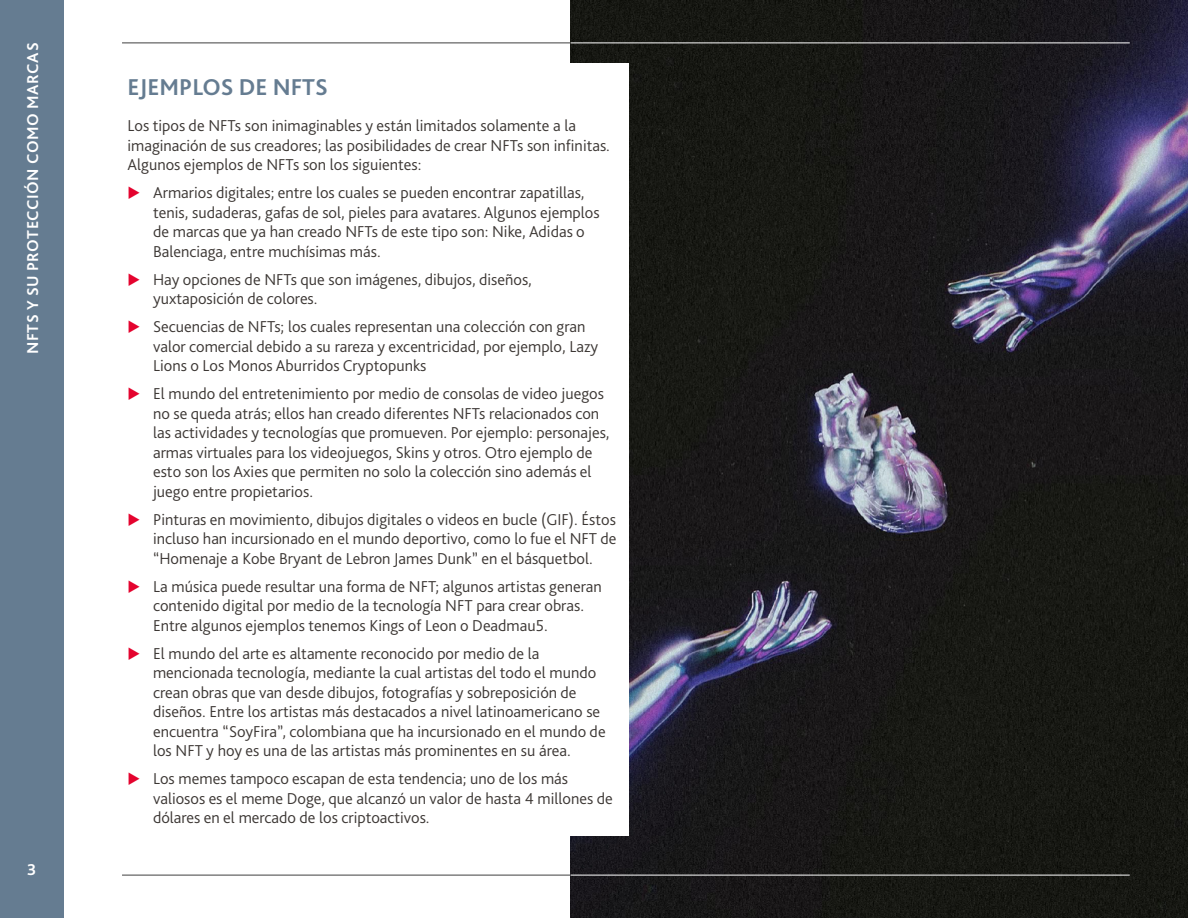
<style>
.page{position:relative;width:1188px;height:918px;background:#fff}
.page>*{position:absolute;margin:0;border:0;box-sizing:border-box;transform-origin:0 0}
.t1{font:700 24px "Bliss Pro";color:#657c91}
.t2{font:300 16.5px/19.5px "Bliss Pro";color:#3c3734}
.t3{font:700 16.5px "Bliss Pro";letter-spacing:.035em;color:#fff}
</style>
<div class="page">
<div style="left:0;top:0;width:64px;height:918px;background:#657c91"></div>
<hr style="left:122px;top:43px;width:1008px;height:1px;background:#404040">
<hr style="left:122px;top:875px;width:1008px;height:1px;background:#404040">
<img style="left:571px;top:0;width:617px;height:918px">
<hr style="left:571px;top:43px;width:559px;height:1px;background:#fff">
<hr style="left:571px;top:875px;width:559px;height:1px;background:#fff">
<div style="left:128px;top:64px;width:501px;height:772px;background:#fff"></div>
<p class="t3" style="left:22px;top:354px;width:313px;rotate:-90deg">NFTs y su protección como marcas</p>
<p class="t3" style="left:27px;top:860px;width:11px">3</p>
<h1 class="t1" style="left:128px;top:72px;width:35px">EJEMP</h1>
<h1 class="t1" style="left:192px;top:72px;width:135px">LOS DE NFTS</h1>
<p class="t2" style="left:128px;top:116px;width:484px">Los tipos de NFTs son inimaginables y están limitados solamente a la imaginación de sus creadores; las posibilidades de crear NFTs son infinitas.<br>Algunos ejemplos de NFTs son los siguientes:</p>
<p class="t2" style="left:153px;top:183px;width:448px">Armarios digitales; entre los cuales se pueden encontrar zapatillas, tenis, sudaderas, gafas de sol, pieles para avatares. Algunos ejemplos de marcas que ya han creado NFTs de este tipo son: Nike, Adidas o Balenciaga, entre muchísimas más.</p>
<p class="t2" style="left:153px;top:269px;width:380px">Hay opciones de NFTs que son imágenes, dibujos, diseños, yuxtaposición de colores.</p>
<p class="t2" style="left:153px;top:317px;width:447px">Secuencias de NFTs; los cuales representan una colección con gran valor comercial debido a su rareza y excentricidad, por ejemplo, Lazy<br>Lions o Los Monos Aburridos Cryptopunks</p>
<p class="t2" style="left:153px;top:384px;width:458px">El mundo del entretenimiento por medio de consolas de video juegos no se queda atrás; ellos han creado diferentes NFTs relacionados con las actividades y tecnologías que promueven. Por ejemplo: personajes, armas virtuales para los videojuegos, Skins y otros. Otro ejemplo de esto son los Axies que permiten no solo la colección sino además el juego entre propietarios.</p>
<p class="t2" style="left:153px;top:509px;width:465px;text-align:justify">Pinturas en movimiento, dibujos digitales o videos en bucle (GIF). Éstos incluso han incursionado en el mundo deportivo, como lo fue el NFT de “Homenaje a Kobe Bryant de Lebron James Dunk” en el básquetbol.</p>
<p class="t2" style="left:153px;top:576px;width:450px">La música puede resultar una forma de NFT; algunos artistas generan contenido digital por medio de la tecnología NFT para crear obras.<br>Entre algunos ejemplos tenemos Kings of Leon o Deadmau5.</p>
<p class="t2" style="left:153px;top:643px;width:454px">El mundo del arte es altamente reconocido por medio de la mencionada tecnología, mediante la cual artistas del todo el mundo crean obras que van desde dibujos, fotografías y sobreposición de diseños. Entre los artistas más destacados a nivel latinoamericano se encuentra “SoyFira”, colombiana que ha incursionado en el mundo de los NFT y hoy es una de las artistas más prominentes en su área.</p>
<p class="t2" style="left:153px;top:769px;width:461px">Los memes tampoco escapan de esta tendencia; uno de los más valiosos es el meme Doge, que alcanzó un valor de hasta 4 millones de dólares en el mercado de los criptoactivos.</p>
</div>
